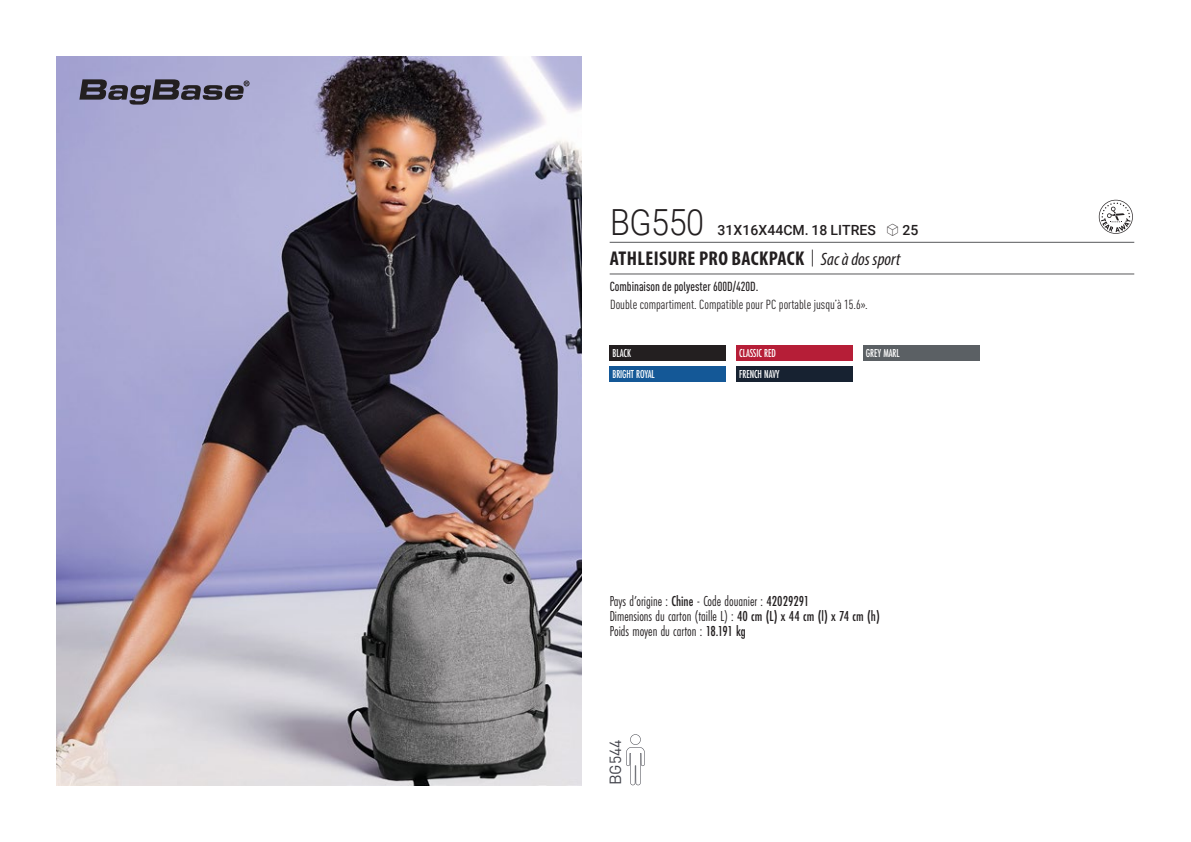
<style>
.page{position:relative;width:1191px;height:842px;background:#fff}
.page>*{position:absolute;margin:0;border:0;box-sizing:border-box;transform-origin:0 0}
.t1{font:300 36px "Roboto";letter-spacing:-.015em;color:#231f20;scale:.9 1}
.t2{font:700 condensed 20px "Myriad Pro";letter-spacing:.02em;color:#231f20}
.t3{font:16px "DIN Pro";color:#43444c}
.t4{font:15px "Futura PT Cond";color:#231f20;scale:.95 1}
.t5{font:500 14px "Roboto";letter-spacing:.005em;color:#231f20}
.t6{font:condensed 13px "DIN Pro";color:#231f20}
.grammage_2020{font:500 condensed 13px "DIN Pro";color:#231f20;scale:.95 1}
.Coloris_nuancier_bla{font:500 12px "Futura PT Cond";letter-spacing:-.01em;color:#fff;scale:.9 1}
.s1{font-family:"Linotype Shapeshifter";font-weight:400;font-size:16px}
.s2{font-family:"Roboto Condensed";font-weight:300;font-stretch:normal}
.s3{font-family:"Myriad Variable Concept";font-weight:400;font-style:italic;font-stretch:normal;font-size:18px}
.s4{font-weight:500}
</style>
<div class="page">
<img style="left:57px;top:57px;width:524px;height:728px">
<svg style="left:79px;top:79px;width:170px;height:26px;background:#6e6b83"></svg>
<div style="left:609px;top:345px;width:117px;height:16px;background:#231f20"></div>
<div style="left:609px;top:367px;width:117px;height:15px;background:#145897"></div>
<div style="left:736px;top:345px;width:116px;height:16px;background:#b61e37"></div>
<div style="left:736px;top:367px;width:116px;height:15px;background:#172231"></div>
<div style="left:863px;top:345px;width:116px;height:16px;background:#5b6064"></div>
<svg style="left:626px;top:734px;width:18px;height:51px"></svg>
<svg style="left:1098px;top:200px;width:34px;height:34px"></svg>
<hr style="left:609px;top:242px;width:525px;height:1px;background:#57585a">
<hr style="left:609px;top:274px;width:525px;height:1px;background:#57585a">
<p class="t1" style="left:610px;top:197px;width:106px">BG550</p>
<p class="t5" style="left:717px;top:220px;width:203px">31X16X44CM. 18 LITRES <span class="s1">S</span> 25</p>
<p class="t2" style="left:610px;top:246px;width:292px">ATHLEISURE PRO BACKPACK <span class="s2">|</span> <span class="s3">Sac à dos sport</span></p>
<p class="grammage_2020" style="left:609px;top:277px;width:158px">Combinaison de polyester 600D/420D.</p>
<p class="t6" style="left:610px;top:295px;width:259px">Double compartiment. Compatible pour PC portable jusqu’à 15.6».</p>
<p class="Coloris_nuancier_bla" style="left:612px;top:346px;width:22px">BLACK</p>
<p class="Coloris_nuancier_bla" style="left:612px;top:367px;width:48px">BRIGHT ROYAL</p>
<p class="Coloris_nuancier_bla" style="left:739px;top:346px;width:42px">CLASSIC RED</p>
<p class="Coloris_nuancier_bla" style="left:739px;top:367px;width:46px">FRENCH NAVY</p>
<p class="Coloris_nuancier_bla" style="left:866px;top:346px;width:39px">GREY MARL</p>
<p class="t4" style="left:609px;top:592px;width:212px">Pays d’origine : <span class="s4">Chine</span> - Code douanier : <span class="s4">42029291</span></p>
<p class="t4" style="left:609px;top:607px;width:286px">Dimensions du carton (taille L) : <span class="s4">40 cm (L) x 44 cm (l) x 74 cm (h)</span></p>
<p class="t4" style="left:609px;top:622px;width:145px">Poids moyen du carton : <span class="s4">18.191 kg</span></p>
<p class="t3" style="left:602px;top:785px;width:48px;rotate:-90deg">BG544</p>
</div>
